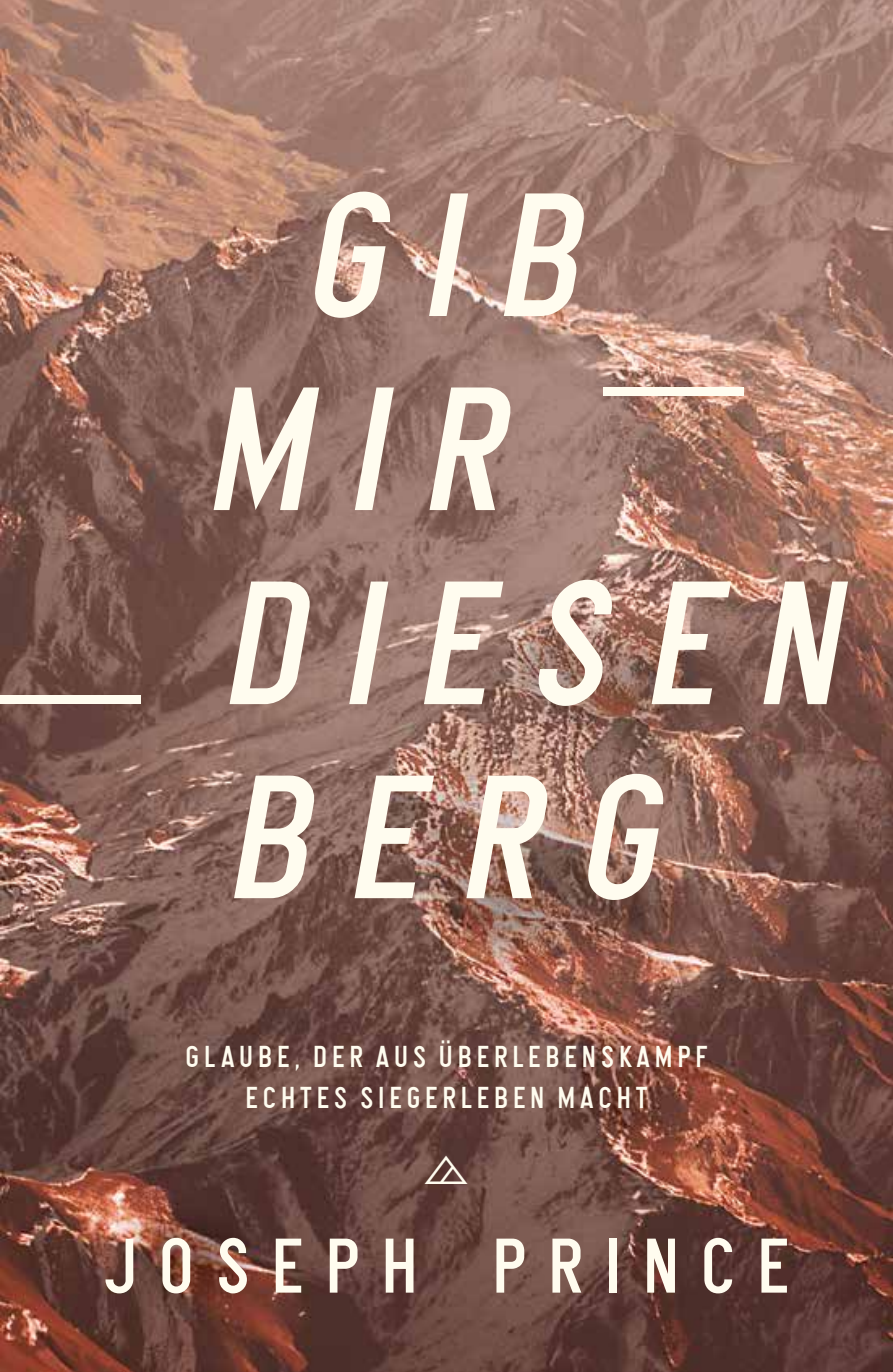
<style>
.page{position:relative;width:893px;height:1372px;background:#fff}
.page>*{position:absolute;margin:0;border:0;box-sizing:border-box;transform-origin:0 0}
.t1{font:81px "Gliscor Gothic";letter-spacing:.265em;color:#fffcef}
.t2{font:40.5px "JPGMTM Icons";color:#fffcef}
.t3{font:31.5px/40.5px "Gliscor Gothic";letter-spacing:.155em;color:#fffcef;text-align:center}
</style>
<div class="page">
<img style="left:0;top:0;width:893px;height:1371px">
<div style="left:0;top:695px;width:141px;height:8px;background:#fffcef"></div>
<div style="left:604px;top:387px;width:140px;height:8px;background:#fffcef"></div>
<svg style="left:234px;top:773px;width:430px;height:126px"></svg>
<svg style="left:230px;top:579px;width:618px;height:127px"></svg>
<svg style="left:214px;top:387px;width:297px;height:123px"></svg>
<svg style="left:314px;top:192px;width:271px;height:126px"></svg>
<p class="t3" style="left:186px;top:1036px;width:523px">GLAUBE, DER AUS ÜBERLEBENSKAMPF<br>ECHTES SIEGERLEBEN MACHT</p>
<p class="t2" style="left:423px;top:1146px;width:48px">1</p>
<h1 class="t1" style="left:104px;top:1217px;width:687px">JOSEPH PRINCE</h1>
</div>
